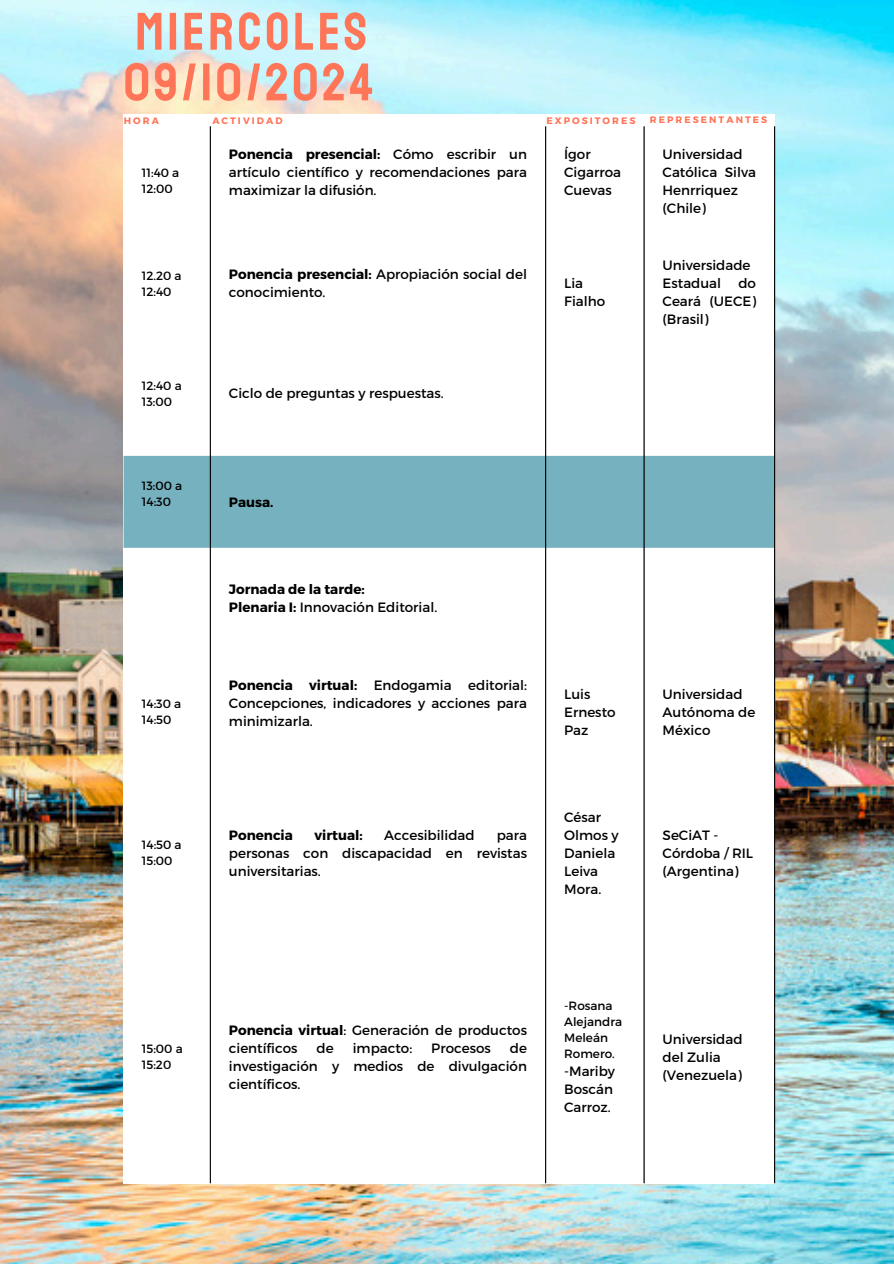
<style>
.page{position:relative;width:894px;height:1264px;background:#fff}
.page>*{position:absolute;margin:0;border:0;box-sizing:border-box;transform-origin:0 0}
.t1{font:52.95px/50.7px "Staatliches";letter-spacing:.07em;color:#ff7558}
.t2{font:13.5px/18px "Montserrat";color:#000}
.t3{font:700 13.5px "Montserrat";color:#000}
.t4{font:12px/16px "Montserrat";color:#000}
.t5{font:700 10.8px "Montserrat";letter-spacing:.22em;color:#ff7558}
.t6{font:700 9.3px "Montserrat";letter-spacing:.22em;color:#ff7558}
.s1{font-weight:700}
</style>
<div class="page">
<img style="left:1px;top:0;width:892px;height:1263px">
<div style="left:124px;top:114px;width:650px;height:1069px;background:#fff"></div>
<svg style="left:124px;top:126px;width:649px;height:804px"></svg>
<div style="left:124px;top:456px;width:649px;height:92px;background:#76b1bf"></div>
<hr style="left:210px;top:126px;width:1px;height:1057px;background:#000">
<hr style="left:545px;top:126px;width:1px;height:1057px;background:#000">
<hr style="left:643px;top:126px;width:1px;height:1057px;background:#000">
<hr style="left:773px;top:126px;width:2px;height:1057px;background:#000">
<p class="t1" style="left:124px;top:7px;width:251px">MIERCOLES<br>09/10/2024</p>
<p class="t5" style="left:224px;top:113px;width:107px">ACTIVIDADES:</p>
<p class="t6" style="left:124px;top:115px;width:37px">HORA</p>
<p class="t6" style="left:212px;top:115px;width:72px">ACTIVIDAD</p>
<p class="t6" style="left:546px;top:115px;width:90px">EXPOSITORES</p>
<p class="t6" style="left:649px;top:114px;width:119px">REPRESENTANTES</p>
<h1 class="t5" style="left:529px;top:119px;width:110px">EXPOSITORES:</h1>
<h2 class="t4" style="left:142px;top:164px;width:39px">11:40 a<br>12:00</h2>
<p class="t2" style="left:229px;top:145px;width:299px;text-align:justify"><span class="s1">Ponencia presencial:</span> Cómo escribir un artículo científico y recomendaciones para maximizar la difusión.</p>
<p class="t2" style="left:564px;top:145px;width:58px">Ígor<br>Cigarroa<br>Cuevas</p>
<h2 class="t2" style="left:662px;top:145px;width:95px">Universidad<br>Católica Silva<br>Henrriquez (Chile)</h2>
<p class="t4" style="left:142px;top:267px;width:41px">12.20 a<br>12:40</p>
<p class="t2" style="left:229px;top:264px;width:299px"><span class="s1">Ponencia presencial:</span> Apropiación social del conocimiento.</p>
<p class="t2" style="left:564px;top:273px;width:42px">Lia<br>Fialho</p>
<p class="t4" style="left:142px;top:377px;width:41px">12:40 a<br>13:00</p>
<p class="t2" style="left:229px;top:383px;width:216px">Ciclo de preguntas y respuestas.</p>
<p class="t4" style="left:142px;top:477px;width:42px">13:00 a<br>14:30</p>
<p class="t3" style="left:229px;top:493px;width:46px">Pausa.</p>
<p class="t3" style="left:229px;top:580px;width:137px">Jornada de la tarde:</p>
<p class="t2" style="left:229px;top:597px;width:210px"><span class="s1">Plenaria I:</span> Innovación Editorial.</p>
<p class="t2" style="left:662px;top:255px;width:89px">Universidade<br>Estadual</p>
<p class="t2" style="left:662px;top:273px;width:95px;text-align:justify;text-indent:76px">do Ceará (UECE) (Brasil)</p>
<p class="t4" style="left:142px;top:695px;width:41px">14:30 a<br>14:50</p>
<p class="t4" style="left:142px;top:836px;width:41px">14:50 a<br>15:00</p>
<p class="t4" style="left:142px;top:1040px;width:42px">15:00 a<br>15:20</p>
<p class="t2" style="left:229px;top:675px;width:299px;text-align:justify"><span class="s1">Ponencia virtual:</span> Endogamia editorial:<br>Concepciones, indicadores y acciones para minimizarla.</p>
<p class="t2" style="left:564px;top:684px;width:53px">Luis<br>Ernesto<br>Paz</p>
<p class="t2" style="left:662px;top:684px;width:94px">Universidad<br>Autónoma de<br>México</p>
<p class="t3" style="left:229px;top:826px;width:65px">Ponencia</p>
<p class="t3" style="left:314px;top:826px;width:50px">virtual:</p>
<p class="t2" style="left:384px;top:825px;width:92px">Accesibilidad</p>
<p class="t2" style="left:229px;top:825px;width:299px;text-align:justify;text-indent:268px">para personas con discapacidad en revistas universitarias.</p>
<p class="t2" style="left:564px;top:807px;width:56px">César<br>Olmos y<br>Daniela<br>Leiva<br>Mora.</p>
<p class="t2" style="left:662px;top:825px;width:92px">SeCiAT -<br>Córdoba / RIL (Argentina)</p>
<p class="t2" style="left:229px;top:1020px;width:299px"><span class="s1">Ponencia virtual</span>: Generación de productos científicos</p>
<p class="t2" style="left:316px;top:1038px;width:19px">de</p>
<p class="t2" style="left:352px;top:1038px;width:61px">impacto:</p>
<p class="t2" style="left:431px;top:1038px;width:61px">Procesos</p>
<p class="t2" style="left:229px;top:1038px;width:299px;text-align:justify;text-indent:281px">de investigación y medios de divulgación científicos.</p>
<p class="t4" style="left:564px;top:997px;width:59px">-Rosana<br>Alejandra<br>Meleán<br>Romero.</p>
<p class="t2" style="left:564px;top:1061px;width:52px">-Mariby<br>Boscán<br>Carroz.</p>
<p class="t2" style="left:662px;top:1029px;width:81px">Universidad del Zulia (Venezuela)</p>
</div>
